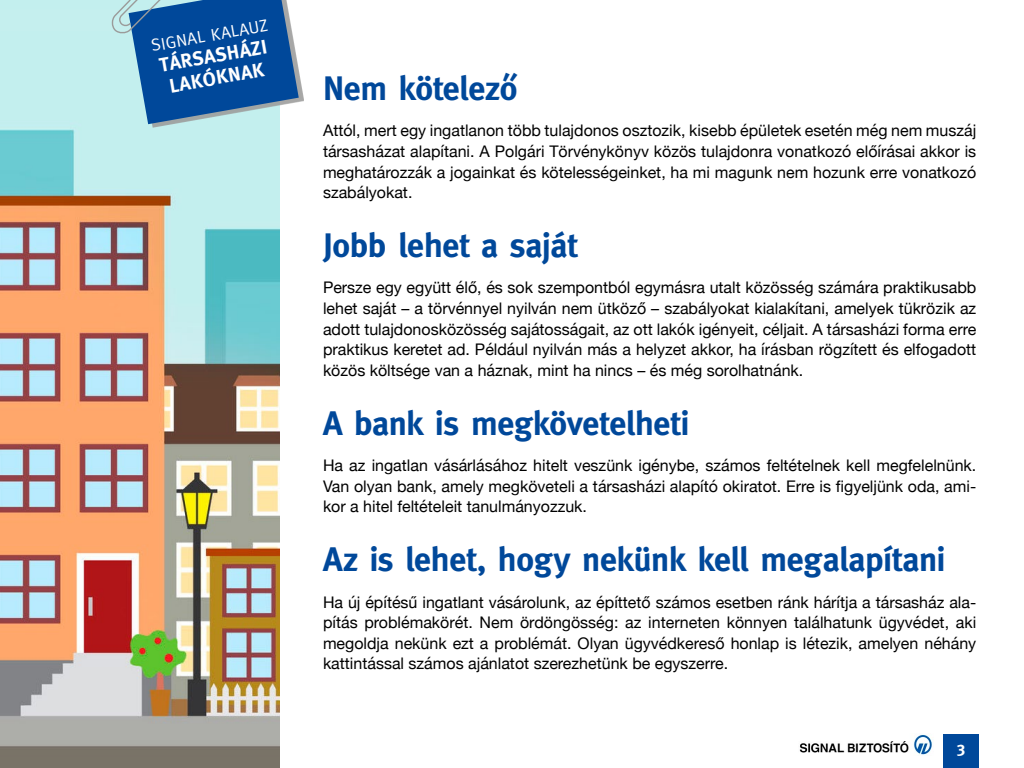
<style>
.page{position:relative;width:1024px;height:768px;background:#fff}
.page>*{position:absolute;margin:0;border:0;box-sizing:border-box;transform-origin:0 0}
.t1{font:700 34px "H Meta";letter-spacing:-.01em;color:#00489a}
.t2{font:700 19.7px/21.9px "H Meta";color:#fff;text-align:center}
.t3{font:17px "H Meta Normal";color:#fff}
.t4{font:16px/20.6px "Helvetica Neue";color:#000;text-align:justify}
.t5{font:700 16px "H Meta";color:#fff}
</style>
<div class="page">
<img style="left:799px;top:734px;width:133px;height:21px">
<img style="left:0;top:0;width:280px;height:768px">
<div style="left:943px;top:734px;width:36px;height:34px;background:#00489a"></div>
<div style="left:133px;top:0;width:171px;height:128px;background:#9b9b9a;opacity:.88"></div>
<svg style="left:111px;top:0;width:188px;height:124px;background:#3774ae"></svg>
<p class="t3" style="left:150px;top:35px;width:119px;rotate:-10deg">SIGNAL KALAUZ</p>
<p class="t2" style="left:157px;top:54px;width:110px;rotate:-10deg">TÁRSASHÁZI lakóknak</p>
<h1 class="t1" style="left:323px;top:66px;width:196px">Nem kötelezô</h1>
<p class="t4" style="left:323px;top:121px;width:655px">Attól, mert egy ingatlanon több tulajdonos osztozik, kisebb épületek esetén még nem muszáj társasházat alapítani. A Polgári Törvénykönyv közös tulajdonra vonatkozó előírásai akkor is meghatározzák a jogainkat és kötelességeinket, ha mi magunk nem hozunk erre vonatkozó szabályokat.</p>
<h1 class="t1" style="left:323px;top:223px;width:256px">Jobb lehet a saját</h1>
<p class="t4" style="left:323px;top:278px;width:655px">Persze egy együtt élő, és sok szempontból egymásra utalt közösség számára praktikusabb lehet saját – a törvénnyel nyilván nem ütköző – szabályokat kialakítani, amelyek tükrözik az adott tulajdonosközösség sajátosságait, az ott lakók igényeit, céljait. A társasházi forma erre praktikus keretet ad. Például nyilván más a helyzet akkor, ha írásban rögzített és elfogadott közös költsége van a háznak, mint ha nincs – és még sorolhatnánk.</p>
<h1 class="t1" style="left:323px;top:400px;width:368px">A bank is megkövetelheti</h1>
<p class="t4" style="left:323px;top:456px;width:655px">Ha az ingatlan vásárlásához hitelt veszünk igénybe, számos feltételnek kell megfelelnünk.<br>Van olyan bank, amely megköveteli a társasházi alapító okiratot. Erre is figyeljünk oda, ami&shy;kor a hitel feltételeit tanulmányozzuk.</p>
<h1 class="t1" style="left:323px;top:537px;width:624px">Az is lehet, hogy nekünk kell megalapítani</h1>
<p class="t4" style="left:323px;top:592px;width:655px">Ha új építésű ingatlant vásárolunk, az építtető számos esetben ránk hárítja a társasház ala&shy;pítás problémakörét. Nem ördöngösség: az interneten könnyen találhatunk ügyvédet, aki megoldja nekünk ezt a problémát. Olyan ügyvédkereső honlap is létezik, amelyen néhány kattintással számos ajánlatot szerezhetünk be egyszerre.</p>
<p class="t5" style="left:957px;top:737px;width:10px">3</p>
</div>
